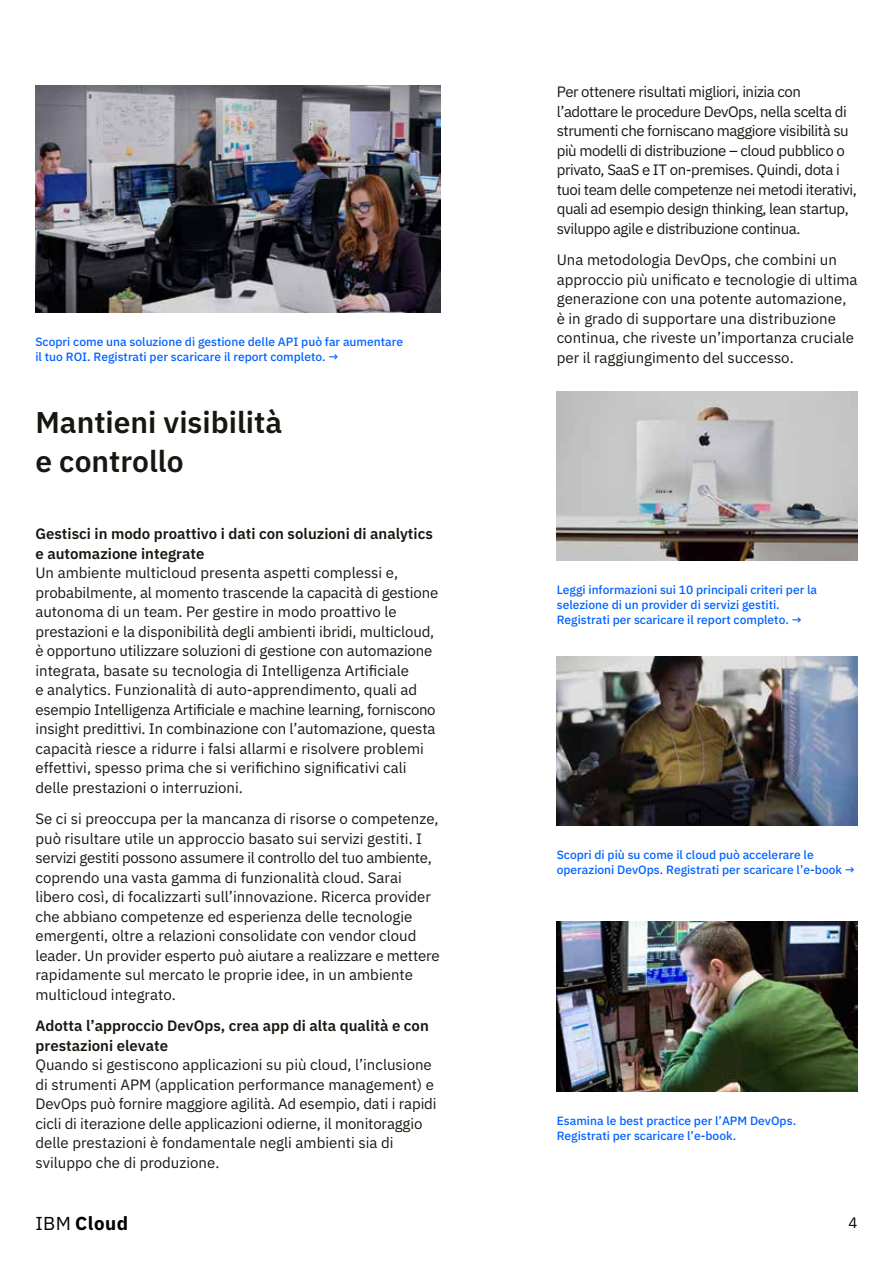
<style>
.page{position:relative;width:893px;height:1263px;background:#fff}
.page>*{position:absolute;margin:0;border:0;box-sizing:border-box;transform-origin:0 0}
.t1{font:600 30px/39px "IBM Plex Sans";color:#171711}
.t2{font:700 18.75px "IBM Plex Sans";letter-spacing:.025em;color:#000}
.t3{font:15px/19.5px "IBM Plex Sans";color:#171711}
.t4{font:15px/19.5px "IBM Plex Sans";letter-spacing:-.03em;color:#171711}
.t5{font:600 15px/19.5px "IBM Plex Sans";color:#171711}
.t6{font:15px "IBM Plex Sans";color:#000}
.t7{font:500 12px/15px "IBM Plex Sans";color:#0062ff}
.s1{font-weight:400}
</style>
<div class="page">
<img style="left:35px;top:85px;width:405px;height:228px">
<img style="left:557px;top:391px;width:300px;height:169px">
<img style="left:557px;top:656px;width:300px;height:169px">
<img style="left:557px;top:922px;width:300px;height:169px">
<p class="t7" style="left:35px;top:334px;width:369px">Scopri come una soluzione di gestione delle API può far aumentare il tuo ROI. Registrati per scaricare il report completo. →</p>
<h1 class="t1" style="left:35px;top:400px;width:248px">Mantieni visibilità e controllo</h1>
<p class="t5" style="left:35px;top:523px;width:399px">Gestisci in modo proattivo i dati con soluzioni di analytics e automazione integrate</p>
<p class="t3" style="left:35px;top:562px;width:404px">Un ambiente multicloud presenta aspetti complessi e, probabilmente, al momento trascende la capacità di gestione autonoma di un team. Per gestire in modo proattivo le prestazioni e la disponibilità degli ambienti ibridi, multicloud, è opportuno utilizzare soluzioni di gestione con automazione integrata, basate su tecnologia di Intelligenza Artificiale<br>e analytics. Funzionalità di auto-apprendimento, quali ad esempio Intelligenza Artificiale e machine learning, forniscono insight predittivi. In combinazione con l’automazione, questa capacità riesce a ridurre i falsi allarmi e risolvere problemi effettivi, spesso prima che si verifichino significativi cali delle prestazioni o interruzioni.</p>
<p class="t3" style="left:35px;top:808px;width:406px">Se ci si preoccupa per la mancanza di risorse o competenze, può risultare utile un approccio basato sui servizi gestiti. I servizi gestiti possono assumere il controllo del tuo ambiente, coprendo una vasta gamma di funzionalità cloud. Sarai libero così, di focalizzarti sull’innovazione. Ricerca provider che abbiano competenze ed esperienza delle tecnologie emergenti, oltre a relazioni consolidate con vendor cloud leader. Un provider esperto può aiutare a realizzare e mettere rapidamente sul mercato le proprie idee, in un ambiente multicloud integrato.</p>
<p class="t5" style="left:35px;top:1015px;width:395px">Adotta l’approccio DevOps, crea app di alta qualità e con prestazioni elevate</p>
<p class="t3" style="left:35px;top:1054px;width:403px">Quando si gestiscono applicazioni su più cloud, l’inclusione di strumenti APM (application performance management) e DevOps può fornire maggiore agilità. Ad esempio, dati i rapidi cicli di iterazione delle applicazioni odierne, il monitoraggio delle prestazioni è fondamentale negli ambienti sia di sviluppo che di produzione.</p>
<p class="t4" style="left:557px;top:81px;width:302px">Per ottenere risultati migliori, inizia con l’adottare le procedure DevOps, nella scelta di strumenti che forniscano maggiore visibilità su più modelli di distribuzione – cloud pubblico o privato, SaaS e IT on-premises. Quindi, dota i tuoi team delle competenze nei metodi iterativi, quali ad esempio design thinking, lean startup, sviluppo agile e distribuzione continua.</p>
<p class="t3" style="left:557px;top:249px;width:302px">Una metodologia DevOps, che combini un approccio più unificato e tecnologie di ultima generazione con una potente automazione, è in grado di supportare una distribuzione continua, che riveste un’importanza cruciale per il raggiungimento del successo.</p>
<p class="t7" style="left:557px;top:581px;width:262px">Leggi informazioni sui 10 principali criteri per la selezione di un provider di servizi gestiti.<br>Registrati per scaricare il report completo. →</p>
<p class="t7" style="left:557px;top:846px;width:300px">Scopri di più su come il cloud può accelerare le operazioni DevOps. Registrati per scaricare l’e-book →</p>
<p class="t7" style="left:557px;top:1112px;width:241px">Esamina le best practice per l’APM DevOps.<br>Registrati per scaricare l’e-book.</p>
<p class="t2" style="left:35px;top:1208px;width:94px"><span class="s1">IBM</span> Cloud</p>
<p class="t6" style="left:848px;top:1211px;width:10px">4</p>
</div>
